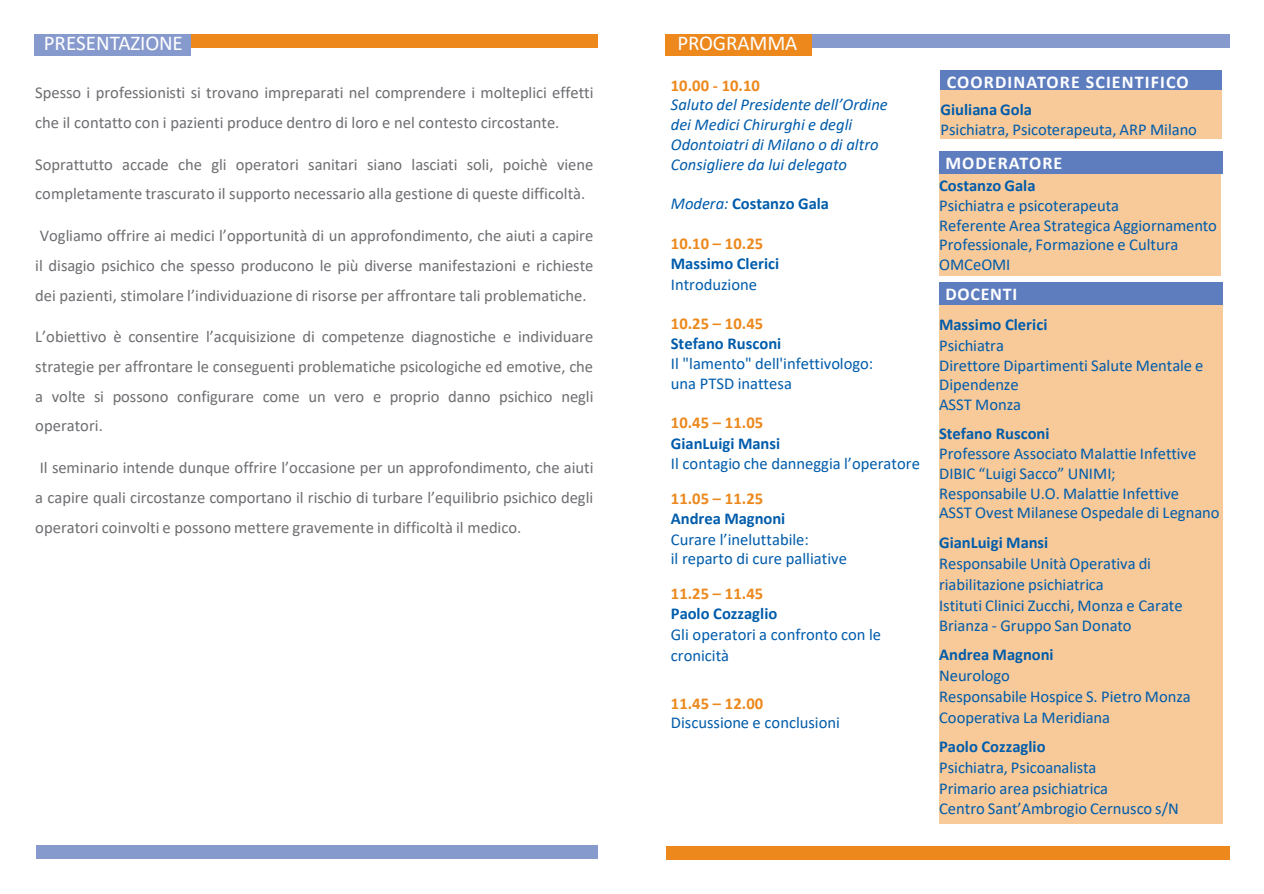
<style>
.page{position:relative;width:1264px;height:894px;background:#fff}
.page>*{position:absolute;margin:0;border:0;box-sizing:border-box;transform-origin:0 0}
.t1{font:21px "Calibri";letter-spacing:-.005em;color:#fff}
.t2{font:700 18px "Calibri";letter-spacing:.06em;color:#fff}
.t3{font:700 18px "Calibri";letter-spacing:.04em;color:#fff}
.t4{font:16.5px/29.7px "Calibri";color:#6d6e71;text-align:justify}
.t5{font:16.5px/19.8px "Calibri";color:#005cab}
.t6{font:700 16.5px "Calibri";color:#005cab}
.t7{font:italic 16.5px/19.8px "Calibri";color:#005cab}
.t8{font:700 16.5px "Calibri";letter-spacing:.005em;color:#ec881c}
.s1{font-weight:400;font-style:italic}
.s2{font-weight:700}
</style>
<div class="page">
<div style="left:940px;top:70px;width:281px;height:22px;background:#5e7dbe"></div>
<div style="left:665px;top:846px;width:564px;height:13px;background:#ec881c"></div>
<div style="left:796px;top:34px;width:433px;height:13px;background:#879ace"></div>
<div style="left:36px;top:845px;width:561px;height:13px;background:#879ace"></div>
<div style="left:173px;top:34px;width:424px;height:14px;background:#ec881c"></div>
<div style="left:34px;top:34px;width:156px;height:21px;background:#879ace"></div>
<div style="left:665px;top:34px;width:146px;height:21px;background:#ec881c"></div>
<div style="left:940px;top:90px;width:281px;height:49px;background:#f8ca9a"></div>
<div style="left:938px;top:283px;width:283px;height:22px;background:#5e7dbe"></div>
<div style="left:938px;top:305px;width:283px;height:518px;background:#f8ca9a"></div>
<div style="left:938px;top:166px;width:282px;height:109px;background:#f8ca9a"></div>
<div style="left:938px;top:151px;width:284px;height:22px;background:#5e7dbe"></div>
<p class="t1" style="left:44px;top:28px;width:140px">PRESENTAZIONE</p>
<p class="t1" style="left:677px;top:28px;width:121px">PROGRAMMA</p>
<p class="t8" style="left:670px;top:74px;width:91px">10.00 - 10.10</p>
<p class="t7" style="left:670px;top:94px;width:218px">Saluto del Presidente dell’Ordine</p>
<p class="t7" style="left:670px;top:114px;width:209px">dei Medici Chirurghi e degli<br>Odontoiatri di Milano o di altro<br>Consigliere da lui delegato</p>
<p class="t6" style="left:670px;top:192px;width:160px"><span class="s1">Modera:</span> Costanzo Gala</p>
<p class="t8" style="left:670px;top:231px;width:94px">10.10 – 10.25</p>
<p class="t6" style="left:670px;top:252px;width:110px">Massimo Clerici</p>
<p class="t5" style="left:670px;top:274px;width:88px">Introduzione</p>
<p class="t8" style="left:670px;top:312px;width:94px">10.25 – 10.45</p>
<p class="t6" style="left:670px;top:332px;width:112px">Stefano Rusconi</p>
<p class="t5" style="left:670px;top:353px;width:204px">Il "lamento" dell'infettivologo:</p>
<p class="t5" style="left:670px;top:373px;width:122px">una PTSD inattesa</p>
<p class="t8" style="left:670px;top:411px;width:94px">10.45 – 11.05</p>
<p class="t6" style="left:670px;top:431px;width:111px">GianLuigi Mansi</p>
<p class="t5" style="left:670px;top:453px;width:250px">Il contagio che danneggia l’operatore</p>
<p class="t8" style="left:670px;top:486px;width:94px">11.05 – 11.25</p>
<p class="t6" style="left:670px;top:506px;width:116px">Andrea Magnoni</p>
<p class="t5" style="left:670px;top:528px;width:139px">Curare l’ineluttabile:</p>
<p class="t5" style="left:670px;top:548px;width:177px">il reparto di cure palliative</p>
<p class="t8" style="left:670px;top:581px;width:94px">11.25 – 11.45</p>
<p class="t6" style="left:670px;top:601px;width:108px">Paolo Cozzaglio</p>
<p class="t5" style="left:670px;top:623px;width:212px;line-height:21.3px">Gli operatori a confronto con le cronicità</p>
<p class="t8" style="left:670px;top:691px;width:94px">11.45 – 12.00</p>
<p class="t5" style="left:670px;top:712px;width:170px">Discussione e conclusioni</p>
<p class="t4" style="left:35px;top:77px;width:559px">Spesso i professionisti si trovano impreparati nel comprendere i molteplici effetti che il contatto con i pazienti produce dentro di loro e nel contesto circostante.</p>
<p class="t4" style="left:35px;top:149px;width:559px">Soprattutto accade che gli operatori sanitari siano lasciati soli, poichè viene completamente trascurato il supporto necessario alla gestione di queste difficoltà.</p>
<p class="t4" style="left:35px;top:220px;width:559px">Vogliamo offrire ai medici l’opportunità di un approfondimento, che aiuti a capire il disagio psichico che spesso producono le più diverse manifestazioni e richieste dei pazienti, stimolare l’individuazione di risorse per affrontare tali problematiche.</p>
<p class="t4" style="left:35px;top:321px;width:559px">L’obiettivo è consentire l’acquisizione di competenze diagnostiche e individuare strategie per affrontare le conseguenti problematiche psicologiche ed emotive, che a volte si possono configurare come un vero e proprio danno psichico negli operatori.</p>
<p class="t4" style="left:35px;top:452px;width:559px">Il seminario intende dunque offrire l’occasione per un approfondimento, che aiuti a capire quali circostanze comportano il rischio di turbare l’equilibrio psichico degli operatori coinvolti e possono mettere gravemente in difficoltà il medico.</p>
<p class="t2" style="left:946px;top:69px;width:243px">COORDINATORE SCIENTIFICO</p>
<p class="t6" style="left:940px;top:97px;width:93px">Giuliana Gola</p>
<p class="t5" style="left:940px;top:119px;width:258px">Psichiatra, Psicoterapeuta, ARP Milano</p>
<p class="t2" style="left:945px;top:150px;width:118px">MODERATORE</p>
<p class="t6" style="left:938px;top:174px;width:98px">Costanzo Gala</p>
<p class="t5" style="left:938px;top:195px;width:181px">Psichiatra e psicoterapeuta</p>
<p class="t5" style="left:938px;top:215px;width:279px">Referente Area Strategica Aggiornamento<br>Professionale, Formazione e Cultura<br>OMCeOMI</p>
<p class="t3" style="left:945px;top:281px;width:73px">DOCENTI</p>
<p class="t6" style="left:938px;top:313px;width:110px">Massimo Clerici</p>
<p class="t5" style="left:938px;top:335px;width:66px">Psichiatra</p>
<p class="t5" style="left:938px;top:355px;width:266px">Direttore Dipartimenti Salute Mentale e<br>Dipendenze</p>
<p class="t5" style="left:938px;top:394px;width:84px">ASST Monza</p>
<p class="t5" style="left:938px;top:423px;width:258px"><span class="s2">Stefano Rusconi<br></span>Professore Associato Malattie Infettive<br>DIBIC “Luigi Sacco” UNIMI;</p>
<p class="t5" style="left:938px;top:482px;width:241px">Responsabile U.O. Malattie Infettive</p>
<p class="t5" style="left:938px;top:502px;width:282px">ASST Ovest Milanese Ospedale di Legnano</p>
<p class="t6" style="left:938px;top:530px;width:111px">GianLuigi Mansi</p>
<p class="t5" style="left:938px;top:552px;width:213px;line-height:21px">Responsabile Unità Operativa di riabilitazione psichiatrica</p>
<p class="t5" style="left:938px;top:595px;width:245px">Istituti Clinici Zucchi, Monza e Carate<br>Brianza - Gruppo San Donato</p>
<p class="t6" style="left:938px;top:642px;width:116px">Andrea Magnoni</p>
<p class="t5" style="left:938px;top:665px;width:72px">Neurologo</p>
<p class="t5" style="left:938px;top:686px;width:253px">Responsabile Hospice S. Pietro Monza</p>
<p class="t5" style="left:938px;top:707px;width:173px">Cooperativa La Meridiana</p>
<p class="t6" style="left:938px;top:735px;width:108px">Paolo Cozzaglio</p>
<p class="t5" style="left:938px;top:757px;width:159px">Psichiatra, Psicoanalista</p>
<p class="t5" style="left:938px;top:778px;width:171px">Primario area psichiatrica</p>
<p class="t5" style="left:938px;top:798px;width:241px">Centro Sant’Ambrogio Cernusco s/N</p>
</div>
